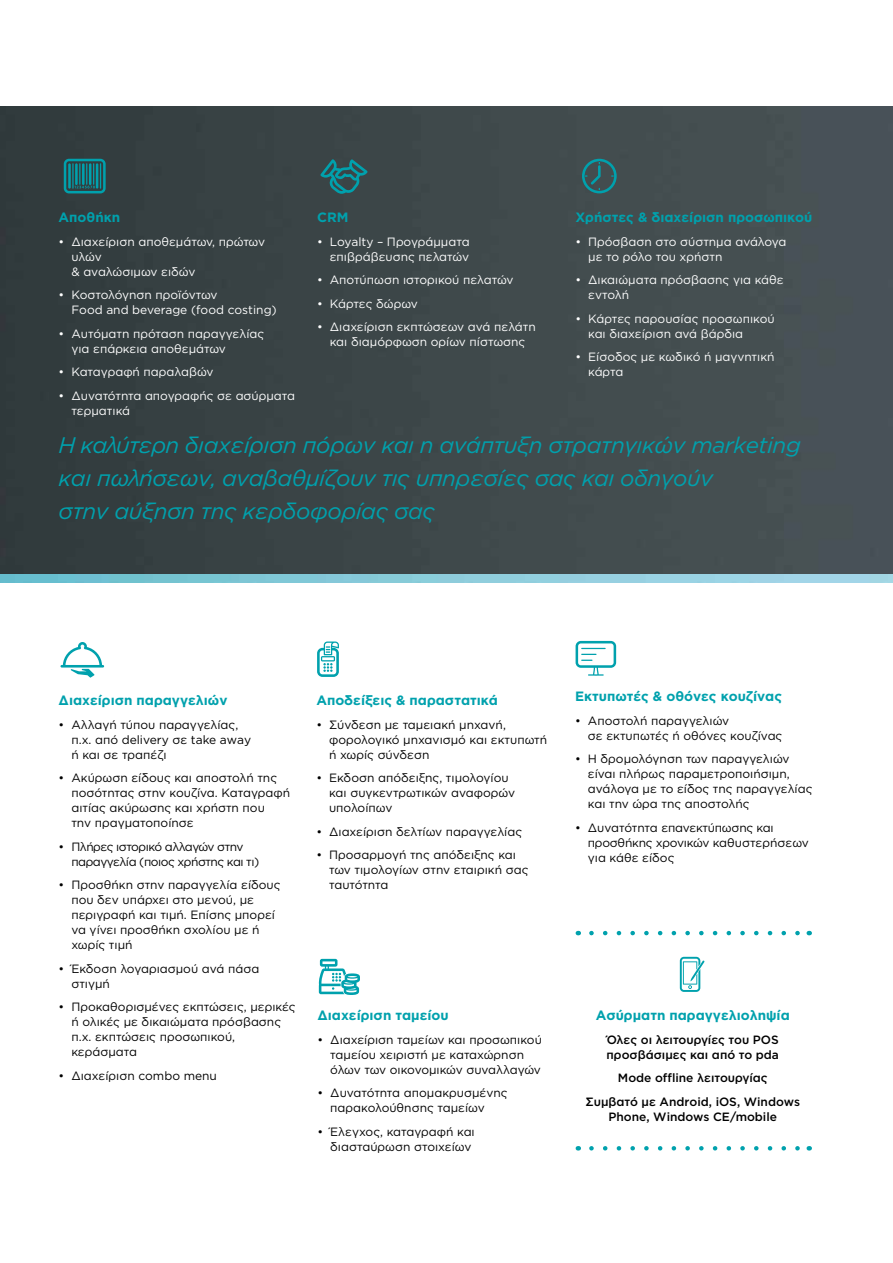
<style>
.page{position:relative;width:893px;height:1263px;background:#fff}
.page>*{position:absolute;margin:0;border:0;box-sizing:border-box;transform-origin:0 0}
.t1{font:italic 22.5px/33px "Gotham Greek";letter-spacing:-.02em;color:#00a1ad}
.t2{font:700 13.5px "Gotham Greek";color:#00a1ad}
.t3{font:12px/15px "Gotham Greek";color:#000}
.t4{font:12px/15px "Gotham Greek";color:#fff}
.t5{font:500 12px/15px "Gotham Greek";color:#000}
.t6{font:12px/15px "Gotham Greek";letter-spacing:-.02em;color:#000}
.t7{font:12px/15px "Gotham Greek";letter-spacing:-.04em;color:#000}
</style>
<div class="page">
<img style="left:0;top:106px;width:893px;height:477px">
<svg style="left:317px;top:641px;width:22px;height:36px"></svg>
<svg style="left:319px;top:959px;width:41px;height:36px"></svg>
<svg style="left:680px;top:957px;width:25px;height:35px"></svg>
<svg style="left:64px;top:159px;width:42px;height:34px"></svg>
<svg style="left:320px;top:159px;width:48px;height:35px;background:#286267"></svg>
<svg style="left:582px;top:159px;width:35px;height:34px"></svg>
<svg style="left:576px;top:641px;width:40px;height:35px"></svg>
<svg style="left:61px;top:642px;width:43px;height:36px"></svg>
<svg style="left:591px;top:931px;width:209px;height:4px"></svg>
<svg style="left:591px;top:1146px;width:209px;height:4px"></svg>
<p class="t2" style="left:59px;top:209px;width:63px">Αποθήκη</p>
<p class="t4" style="left:71px;top:233px;width:195px;text-indent:-13px">• Διαχείριση αποθεμάτων, πρώτων υλών<br>&amp; αναλώσιμων ειδών</p>
<p class="t4" style="left:71px;top:287px;width:207px;text-indent:-13px">• Κοστολόγηση προϊόντων<br>Food and beverage (food costing)</p>
<p class="t4" style="left:71px;top:325px;width:194px;text-indent:-13px">• Αυτόματη πρόταση παραγγελίας για επάρκεια αποθεμάτων</p>
<p class="t4" style="left:59px;top:364px;width:156px">• Καταγραφή παραλαβών</p>
<p class="t4" style="left:71px;top:387px;width:225px;text-indent:-13px">• Δυνατότητα απογραφής σε ασύρματα τερματικά</p>
<p class="t2" style="left:317px;top:209px;width:33px">CRM</p>
<p class="t4" style="left:317px;top:233px;width:154px;text-align:right">• Loyalty – Προγράμματα επιβράβευσης πελατών</p>
<p class="t4" style="left:317px;top:272px;width:198px">• Αποτύπωση ιστορικού πελατών</p>
<p class="t4" style="left:317px;top:295px;width:102px">• Κάρτες δώρων</p>
<p class="t4" style="left:317px;top:319px;width:220px;text-align:center">• Διαχείριση εκπτώσεων ανά πελάτη και διαμόρφωση ορίων πίστωσης</p>
<p class="t2" style="left:575px;top:209px;width:239px">Χρήστες &amp; διαχείριση προσωπικού</p>
<p class="t4" style="left:588px;top:233px;width:200px;text-indent:-13px">• Πρόσβαση στο σύστημα ανάλογα με το ρόλο του χρήστη</p>
<p class="t4" style="left:588px;top:272px;width:197px;text-indent:-13px">• Δικαιώματα πρόσβασης για κάθε εντολή</p>
<p class="t4" style="left:588px;top:310px;width:188px;text-indent:-13px">• Κάρτες παρουσίας προσωπικού και διαχείριση ανά βάρδια</p>
<p class="t4" style="left:588px;top:349px;width:188px;text-indent:-13px">• Είσοδος με κωδικό ή μαγνητική κάρτα</p>
<h1 class="t1" style="left:59px;top:428px;width:744px">H καλύτερη διαχείριση πόρων και η ανάπτυξη στρατηγικών marketing και πωλήσεων, αναβαθμίζουν τις υπηρεσίες σας και οδηγούν<br>στην αύξηση της κερδοφορίας σας</h1>
<p class="t2" style="left:59px;top:692px;width:170px">Διαχείριση παραγγελιών</p>
<p class="t3" style="left:71px;top:716px;width:181px;text-indent:-13px">• Αλλαγή τύπου παραγγελίας, π.χ. από delivery σε take away ή και σε τραπέζι</p>
<p class="t3" style="left:71px;top:770px;width:220px;text-indent:-13px">• Ακύρωση είδους και αποστολή της ποσότητας στην κουζίνα. Καταγραφή αιτίας ακύρωσης και χρήστη που<br>την πραγματοποίησε</p>
<p class="t7" style="left:71px;top:838px;width:189px;text-indent:-13px">• Πλήρες ιστορικό αλλαγών στην παραγγελία (ποιος χρήστης και τι)</p>
<p class="t3" style="left:71px;top:877px;width:211px;text-indent:-13px">• Προσθήκη στην παραγγελία είδους που δεν υπάρχει στο μενού, με περιγραφή και τιμή. Επίσης μπορεί να γίνει προσθήκη σχολίου με ή χωρίς τιμή</p>
<p class="t3" style="left:71px;top:960px;width:189px;text-indent:-13px">• Έκδοση λογαριασμού ανά πάσα στιγμή</p>
<p class="t3" style="left:71px;top:999px;width:226px;text-indent:-13px">• Προκαθορισμένες εκπτώσεις, μερικές ή ολικές με δικαιώματα πρόσβασης π.χ. εκπτώσεις προσωπικού, κεράσματα</p>
<p class="t3" style="left:59px;top:1068px;width:160px">• Διαχείριση combo menu</p>
<p class="t2" style="left:316px;top:692px;width:183px">Αποδείξεις &amp; παραστατικά</p>
<p class="t3" style="left:329px;top:716px;width:220px;text-indent:-13px">• Σύνδεση με ταμειακή μηχανή, φορολογικό μηχανισμό και εκτυπωτή ή χωρίς σύνδεση</p>
<p class="t3" style="left:329px;top:770px;width:187px;text-indent:-13px">• Εκδοση απόδειξης, τιμολογίου και συγκεντρωτικών αναφορών υπολοίπων</p>
<p class="t3" style="left:316px;top:823px;width:207px">• Διαχείριση δελτίων παραγγελίας</p>
<p class="t3" style="left:329px;top:847px;width:201px;text-indent:-13px">• Προσαρμογή της απόδειξης και των τιμολογίων στην εταιρική σας ταυτότητα</p>
<p class="t2" style="left:317px;top:1007px;width:133px">Διαχείριση ταμείου</p>
<p class="t3" style="left:330px;top:1031px;width:213px;text-indent:-13px">• Διαχείριση ταμείων και προσωπικού ταμείου χειριστή με καταχώρηση όλων των οικονομικών συναλλαγών</p>
<p class="t3" style="left:330px;top:1085px;width:179px;text-indent:-13px">• Δυνατότητα απομακρυσμένης παρακολούθησης ταμείων</p>
<p class="t3" style="left:317px;top:1123px;width:159px;text-align:right">• Έλεγχος, καταγραφή και διασταύρωση στοιχείων</p>
<p class="t2" style="left:575px;top:689px;width:208px">Εκτυπωτές &amp; οθόνες κουζίνας</p>
<p class="t3" style="left:588px;top:713px;width:196px;text-indent:-13px">• Αποστολή παραγγελιών<br>σε εκτυπωτές ή οθόνες κουζίνας</p>
<p class="t3" style="left:588px;top:751px;width:226px;text-indent:-13px">• Η δρομολόγηση των παραγγελιών είναι πλήρως παραμετροποιήσιμη, ανάλογα με το είδος της παραγγελίας και την ώρα της αποστολής</p>
<p class="t6" style="left:588px;top:820px;width:223px;text-indent:-13px">• Δυνατότητα επανεκτύπωσης και προσθήκης χρονικών καθυστερήσεων για κάθε είδος</p>
<p class="t2" style="left:596px;top:1007px;width:196px">Ασύρματη παραγγελιοληψία</p>
<p class="t5" style="left:606px;top:1031px;width:174px">Όλες οι λειτουργίες του POS προσβάσιμες και από το pda</p>
<p class="t5" style="left:585px;top:1066px;width:216px;line-height:23.5px;text-align:center">Mode offline λειτουργίας<br>Συμβατό με Android, iOS, Windows</p>
<p class="t5" style="left:608px;top:1108px;width:170px">Phone, Windows CE/mobile</p>
</div>
